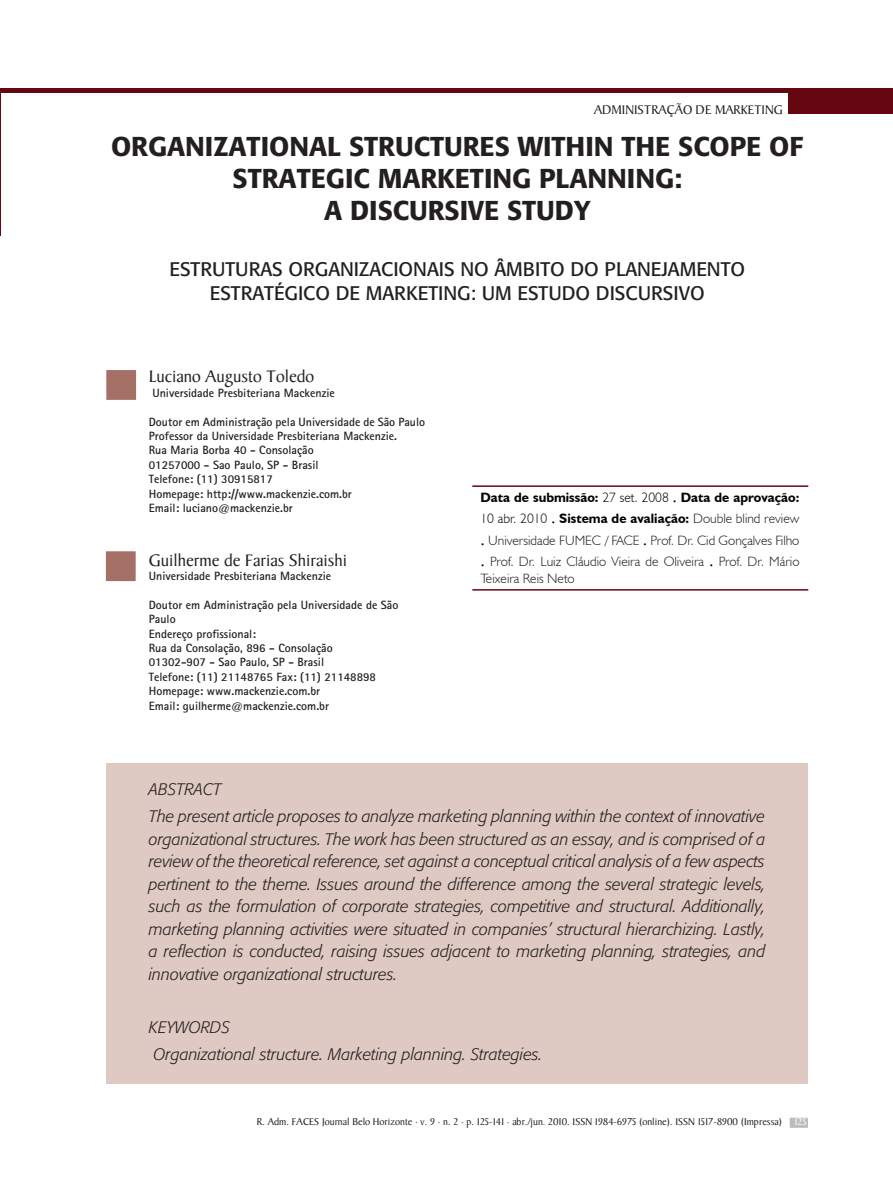
<style>
.page{position:relative;width:893px;height:1191px;background:#fff}
.page>*{position:absolute;margin:0;border:0;box-sizing:border-box;transform-origin:0 0}
.t1{font:500 27px "Formata";color:#231f20}
.t2{font:19.5px/23.4px "Formata";color:#231f20;text-align:center}
.t3{font:18px "Baker Signet";color:#231f20}
.t4{font:italic 300 16.5px/22.5px "Formata";color:#231f20}
.t5{font:300 13.5px/21.6px "Humanist 521 BT";color:#231f20;text-align:right}
.t6{font:13.5px "Baker Signet";color:#231f20}
.t7{font:12px/14.4px "Rotis Sans Serif";color:#231f20}
.t8{font:10.5px "Baker Signet";color:#231f20}
.t9{font:10.5px "Baker Signet";color:#fff}
.s1{font-weight:700;color:#040503}
.s2{color:#040503}
</style>
<div class="page">
<div style="left:790px;top:1117px;width:18px;height:10px;background:#bcbdc0;border:2px solid #bcbdc0"></div>
<div style="left:106px;top:763px;width:702px;height:321px;background:#dfcac3"></div>
<div style="left:106px;top:370px;width:30px;height:30px;background:#a46f65;border:2px solid #a46f65"></div>
<div style="left:106px;top:551px;width:30px;height:30px;background:#a46f65;border:2px solid #a46f65"></div>
<hr style="left:0;top:89px;width:1px;height:147px;background:#650611">
<hr style="left:472px;top:485px;width:336px;height:2px;background:#650611">
<hr style="left:472px;top:589px;width:336px;height:1px;background:#650611">
<hr style="left:0;top:89px;width:790px;height:4px;background:#650611">
<div style="left:789px;top:89px;width:104px;height:25px;background:#650611"></div>
<p class="t6" style="left:594px;top:103px;width:190px">Administração de Marketing</p>
<h1 class="t1" style="left:111px;top:129px;width:18px">ORGANIZATIONAL</h1>
<h1 class="t1" style="left:349px;top:129px;width:17px">STRUCTURES</h1>
<h1 class="t1" style="left:518px;top:129px;width:178px">WITHIN THE SCOPE</h1>
<h1 class="t1" style="left:769px;top:129px;width:18px">OF</h1>
<h1 class="t1" style="left:233px;top:162px;width:17px">STRATEGIC</h1>
<h1 class="t1" style="left:378px;top:162px;width:21px">MAR</h1>
<h1 class="t1" style="left:437px;top:162px;width:34px">KETING</h1>
<h1 class="t1" style="left:539px;top:162px;width:18px">PLANNING</h1>
<h1 class="t1" style="left:674px;top:162px;width:9px">:</h1>
<h1 class="t1" style="left:324px;top:194px;width:61px">A DISCURSIVE</h1>
<h1 class="t1" style="left:507px;top:194px;width:85px">STU DY</h1>
<p class="t2" style="left:169px;top:257px;width:575px">ESTRUTURAS ORGANIZACIONAIS NO ÂMBITO DO PLANEJAMENTO<br>ESTRATÉGICO DE MARKETING: UM ESTUDO DISCURSIVO</p>
<p class="t3" style="left:149px;top:367px;width:167px">Luciano Augusto Toledo</p>
<p class="t7" style="left:152px;top:385px;width:184px">Universidade Presbiteriana Mackenzie</p>
<p class="t7" style="left:149px;top:414px;width:278px">Doutor em Administração pela Universidade de São Paulo Professor da Universidade Presbiteriana Mackenzie.<br>Rua Maria Borba 40 - Consolação<br>01257000 - Sao Paulo, SP - Brasil<br>Telefone: (11) 30915817<br>Homepage: http://www.mackenzie.com.br<br>Email: luciano@mackenzie.br</p>
<p class="t3" style="left:149px;top:550px;width:200px">Guilherme de Farias Shiraishi</p>
<p class="t7" style="left:149px;top:568px;width:184px">Universidade Presbiteriana Mackenzie</p>
<p class="t7" style="left:149px;top:597px;width:251px">Doutor em Administração pela Universidade de São Paulo<br>Endereço profissional:<br>Rua da Consolação, 896 - Consolação<br>01302-907 - Sao Paulo, SP - Brasil<br>Telefone: (11) 21148765 Fax: (11) 21148898<br>Homepage: www.mackenzie.com.br<br>Email: guilherme@mackenzie.com.br</p>
<p class="t5" style="left:480px;top:486px;width:320px"><span class="s1">Data de submissão:</span> <span class="s2">27 set. 2008</span> <span class="s1">Data de aprovação:<br></span><span class="s2">10 abr. 2010</span> <span class="s1">Sistema de avaliação:</span> Double blind review Universidade FUMEC / FACE Prof. Dr. Cid Gonçalves Filho Prof. Dr. Luiz Cláudio Vieira de Oliveira Prof. Dr. Mário</p>
<p class="t5" style="left:480px;top:567px;width:96px">Teixeira Reis Neto</p>
<p class="t4" style="left:149px;top:776px;width:618px;line-height:26.7px">ABSTRACT<br>The present article proposes to analyze marketing planning within the context of innovative</p>
<p class="t4" style="left:149px;top:827px;width:618px;text-align:justify">organizational structures. The work has been structured as an essay, and is comprised of a review of the theoretical reference, set against a conceptual critical analysis of a few aspects pertinent to the theme. Issues around the difference among the several strategic levels, such as the formulation of corporate strategies, competitive and structural. Additionally, marketing planning activities were situated in companies’ structural hierarchizing. Lastly, a reflection is conducted, raising issues adjacent to marketing planning, strategies, and innovative organizational structures.</p>
<p class="t4" style="left:149px;top:1014px;width:395px;line-height:26.7px">KEYWORDS<br>Organizational structure. Marketing planning. Strategies.</p>
<p class="t8" style="left:257px;top:1116px;width:53px">R. Adm. FACES</p>
<p class="t8" style="left:322px;top:1116px;width:257px">Journal Belo Horizonte · v. 9 · n. 2 · p. 125-141 · abr./jun. 2010. ISSN</p>
<p class="t8" style="left:595px;top:1116px;width:87px">1984-6975 (online). ISSN</p>
<p class="t8" style="left:698px;top:1116px;width:86px">1517-8900 (Impressa)</p>
<p class="t9" style="left:794px;top:1116px;width:14px">125</p>
</div>
